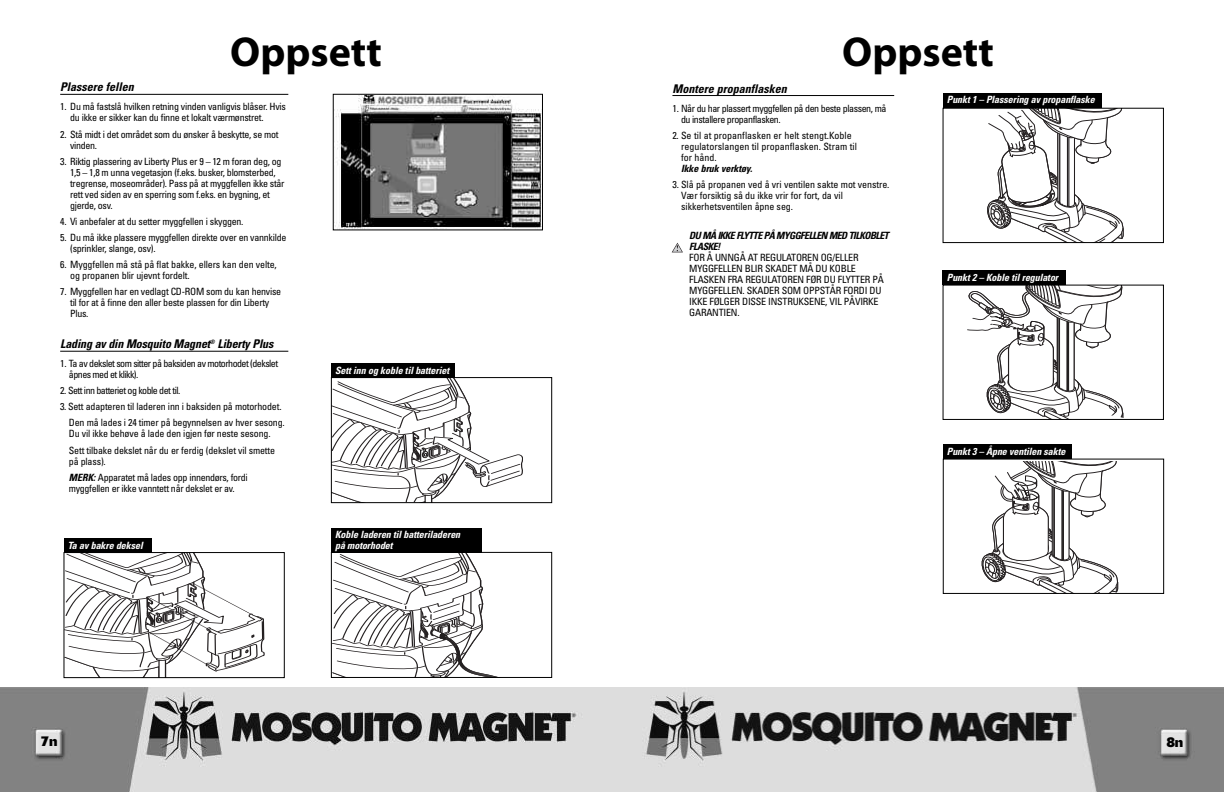
<style>
.page{position:relative;width:1224px;height:792px;background:#fff}
.page>*{position:absolute;margin:0;border:0;box-sizing:border-box;transform-origin:0 0}
.t1{font:700 42px "Myriad";color:#000}
.t2{font:700 14px "Delta";color:#000}
.t3{font:italic 700 condensed 12px "Univers";color:#000}
.t4{font:condensed 10px/11px "Univers";letter-spacing:-.025em;color:#000}
.t5{font:italic 700 condensed 10px/11px "Univers";letter-spacing:-.01em;color:#fff}
.t6{font:condensed 10px/11px "Univers";letter-spacing:-.055em;color:#000}
.t7{font:condensed 10px/11px "Univers";color:#000}
.t8{font:condensed 10px/11px "Univers";letter-spacing:-.045em;color:#000}
.t9{font:italic 700 condensed 10px/11px "Univers";letter-spacing:-.055em;color:#000}
.t10{font:italic 700 condensed 10px "Univers";letter-spacing:-.01em;color:#000}
.s1{font-weight:700;font-style:italic}
</style>
<div class="page">
<img style="left:0;top:93px;width:1224px;height:699px">
<svg style="left:982px;top:461px;width:137px;height:131px"></svg>
<div style="left:943px;top:459px;width:221px;height:135px;border:1px solid #000"></div>
<hr style="left:672px;top:95px;width:222px;height:1px;background:#000">
<svg style="left:672px;top:243px;width:11px;height:9px"></svg>
<svg style="left:987px;top:110px;width:137px;height:131px"></svg>
<div style="left:943px;top:108px;width:221px;height:135px;border:1px solid #000"></div>
<svg style="left:960px;top:287px;width:177px;height:131px"></svg>
<div style="left:943px;top:285px;width:221px;height:135px;border:1px solid #000"></div>
<hr style="left:60px;top:94px;width:228px;height:1px;background:#000">
<hr style="left:60px;top:351px;width:228px;height:1px;background:#000">
<svg style="left:66px;top:554px;width:198px;height:122px"></svg>
<div style="left:64px;top:552px;width:221px;height:126px;border:1px solid #000"></div>
<svg style="left:333px;top:379px;width:190px;height:122px"></svg>
<div style="left:331px;top:377px;width:221px;height:126px;border:1px solid #000"></div>
<svg style="left:333px;top:554px;width:187px;height:122px"></svg>
<div style="left:331px;top:552px;width:221px;height:126px;border:1px solid #000"></div>
<img style="left:335px;top:96px;width:206px;height:132px">
<div style="left:333px;top:94px;width:210px;height:136px;border:1px solid #000"></div>
<div style="left:64px;top:538px;width:88px;height:14px;background:#000"></div>
<div style="left:331px;top:363px;width:124px;height:15px;background:#000"></div>
<div style="left:331px;top:528px;width:150px;height:24px;background:#000"></div>
<div style="left:943px;top:94px;width:158px;height:14px;background:#000"></div>
<div style="left:943px;top:271px;width:123px;height:14px;background:#000"></div>
<div style="left:943px;top:445px;width:129px;height:14px;background:#000"></div>
<h1 class="t1" style="left:230px;top:36px;width:153px">Oppsett</h1>
<p class="t3" style="left:60px;top:83px;width:75px">Plassere fellen</p>
<p class="t4" style="left:70px;top:102px;width:217px;text-indent:-10px">1. Du må fastslå hvilken retning vinden vanligvis blåser. Hvis du ikke er sikker kan du finne et lokalt værmønstret.</p>
<p class="t4" style="left:70px;top:129px;width:210px;text-indent:-10px">2. Stå midt i det området som du ønsker å beskytte, se mot vinden.</p>
<p class="t4" style="left:70px;top:156px;width:216px;text-indent:-10px">3. Riktig plassering av Liberty Plus er 9 – 12 m foran deg, og 1,5 – 1,8 m unna vegetasjon (f.eks. busker, blomsterbed, tregrense, moseområder). Pass på at myggfellen ikke står rett ved siden av en sperring som f.eks. en bygning, et gjerde, osv.</p>
<p class="t4" style="left:60px;top:216px;width:185px">4. Vi anbefaler at du setter myggfellen i skyggen.</p>
<p class="t4" style="left:70px;top:232px;width:218px;text-indent:-10px">5. Du må ikke plassere myggfellen direkte over en vannkilde (sprinkler, slange, osv).</p>
<p class="t4" style="left:70px;top:259px;width:208px;text-indent:-10px">6. Myggfellen må stå på flat bakke, ellers kan den velte, og propanen blir ujevnt fordelt.</p>
<p class="t4" style="left:70px;top:286px;width:212px;text-indent:-10px">7. Myggfellen har en vedlagt CD-ROM som du kan henvise til for at å finne den aller beste plassen for din Liberty<br>Plus.</p>
<p class="t3" style="left:60px;top:340px;width:215px">Lading av din Mosquito Magnet<sup>®</sup> Liberty Plus</p>
<p class="t6" style="left:69px;top:359px;width:211px;text-indent:-9px">1. Ta av dekslet som sitter på baksiden av motorhodet (dekslet åpnes med et klikk).</p>
<p class="t6" style="left:60px;top:386px;width:122px">2. Sett inn batteriet og koble det til.</p>
<p class="t4" style="left:69px;top:400px;width:217px;line-height:16px;text-indent:-9px">3. Sett adapteren til laderen inn i baksiden på motorhodet.<br>Den må lades i 24 timer på begynnelsen av hver sesong.</p>
<p class="t4" style="left:69px;top:427px;width:208px;line-height:16px">Du vil ikke behøve å lade den igjen før neste sesong.<br>Sett tilbake dekslet når du er ferdig (dekslet vil smette</p>
<p class="t4" style="left:69px;top:454px;width:180px;line-height:16px">på plass).<br><span class="s1">MERK:</span> Apparatet må lades opp innendørs, fordi</p>
<p class="t4" style="left:69px;top:483px;width:168px">myggfellen er ikke vanntett når dekslet er av.</p>
<p class="t5" style="left:68px;top:541px;width:77px">Ta av bakre deksel</p>
<p class="t5" style="left:335px;top:366px;width:115px">Sett inn og koble til batteriet</p>
<p class="t5" style="left:335px;top:529px;width:127px">Koble laderen til batteriladeren på motorhodet</p>
<h2 class="t2" style="left:41px;top:737px;width:19px">7n</h2>
<h1 class="t1" style="left:842px;top:36px;width:153px">Oppsett</h1>
<p class="t3" style="left:672px;top:84px;width:116px">Montere propanflasken</p>
<p class="t8" style="left:681px;top:103px;width:207px;text-indent:-9px">1. Når du har plassert myggfellen på den beste plassen, må du installere propanflasken.</p>
<p class="t7" style="left:681px;top:130px;width:177px;text-indent:-9px">2. Se til at propanflasken er helt stengt.Koble regulatorslangen til propanflasken. Stram til for hånd.</p>
<p class="t10" style="left:681px;top:164px;width:73px">Ikke bruk verktøy.</p>
<p class="t4" style="left:681px;top:180px;width:210px;text-indent:-9px">3. Slå på propanen ved å vri ventilen sakte mot venstre.<br>Vær forsiktig så du ikke vrir for fort, da vil sikkerhetsventilen åpne seg.</p>
<p class="t9" style="left:689px;top:231px;width:201px">DU MÅ IKKE FLYTTE PÅ MYGGFELLEN MED TILKOBLET<br>FLASKE!</p>
<p class="t4" style="left:689px;top:253px;width:196px">FOR Å UNNGÅ AT REGULATOREN OG/ELLER MYGGFELLEN BLIR SKADET MÅ DU KOBLE FLASKEN FRA REGULATOREN FØR DU FLYTTER PÅ MYGGFELLEN. SKADER SOM OPPSTÅR FORDI DU IKKE FØLGER DISSE INSTRUKSENE, VIL PÅVIRKE GARANTIEN.</p>
<p class="t5" style="left:947px;top:95px;width:149px">Punkt 1 – Plassering av propanflaske</p>
<p class="t5" style="left:947px;top:273px;width:113px">Punkt 2 – Koble til regulator</p>
<p class="t5" style="left:947px;top:447px;width:120px">Punkt 3 – Åpne ventilen sakte</p>
<h2 class="t2" style="left:1166px;top:737px;width:19px">8n</h2>
</div>
